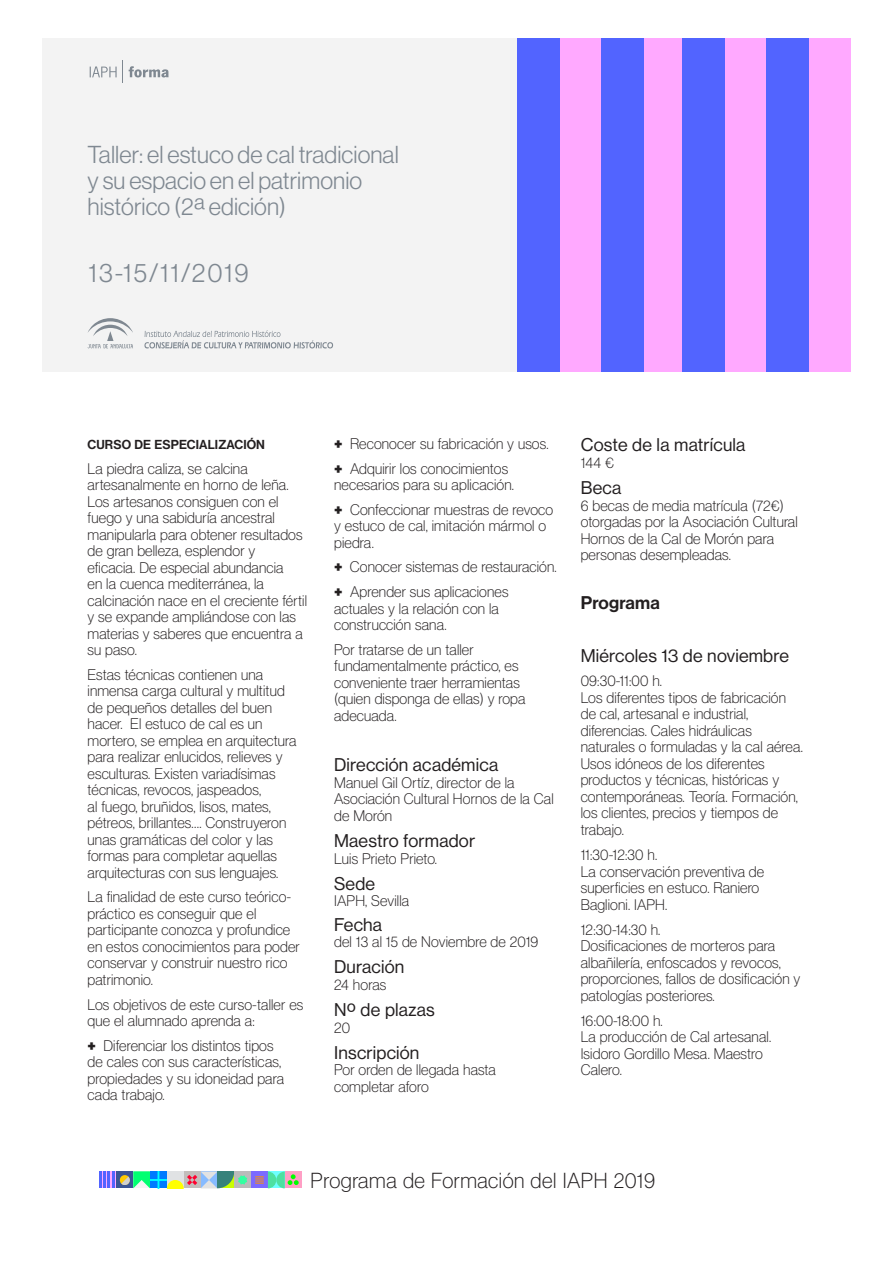
<style>
.page{position:relative;width:893px;height:1263px;background:#fff}
.page>*{position:absolute;margin:0;border:0;box-sizing:border-box;transform-origin:0 0}
.t1{font:26.1px "N Haas Grotesk DS Pro 45 Lt";letter-spacing:.075em;color:#7f8891}
.t2{font:24px/25.5px "N Haas Grotesk DS Pro 45 Lt";letter-spacing:.005em;color:#7f8891}
.t3{font:21.3px "N Haas Grotesk DS Pro 35 X Lt";letter-spacing:.025em;color:#231f20}
.t4{font:18px "N Haas Grotesk DS Pro 55 Rg";letter-spacing:.01em;color:#231f20}
.t5{font:18px "N Haas Grotesk DS Pro 65 Md";letter-spacing:.01em;color:#231f20}
.t6{font:15px/16.5px "N Haas Grotesk DS Pro 35 X Lt";letter-spacing:.01em;color:#231f20}
.t7{font:12.75px "N Haas Grotesk DS Pro 65 Md";letter-spacing:.01em;color:#231f20}
.s1{font-family:"N Haas Grotesk DS Pro 95 Blk"}
</style>
<div class="page">
<div style="left:43px;top:38px;width:805px;height:333px;background:#f3f3f3"></div>
<svg style="left:128px;top:66px;width:41px;height:12px"></svg>
<svg style="left:90px;top:66px;width:27px;height:11px"></svg>
<div style="left:285px;top:1171px;width:17px;height:17px;background:#ff9fc5"></div>
<div style="left:251px;top:1171px;width:17px;height:17px;background:#7b6aff"></div>
<div style="left:234px;top:1171px;width:17px;height:17px;background:#bbb"></div>
<svg style="left:100px;top:1171px;width:147px;height:17px;background:#7fb0b2"></svg>
<svg style="left:255px;top:1171px;width:44px;height:17px"></svg>
<svg style="left:88px;top:318px;width:45px;height:30px"></svg>
<svg style="left:144px;top:330px;width:189px;height:18px"></svg>
<div style="left:808px;top:38px;width:42px;height:333px;background:#ffa9ff"></div>
<div style="left:644px;top:38px;width:42px;height:333px;background:#ffa9ff"></div>
<div style="left:724px;top:38px;width:42px;height:333px;background:#ffa9ff"></div>
<div style="left:560px;top:38px;width:42px;height:333px;background:#ffa9ff"></div>
<div style="left:766px;top:38px;width:42px;height:333px;background:#5264ff"></div>
<div style="left:602px;top:38px;width:42px;height:333px;background:#5264ff"></div>
<div style="left:682px;top:38px;width:42px;height:333px;background:#5264ff"></div>
<div style="left:517px;top:38px;width:43px;height:333px;background:#5264ff"></div>
<p class="t2" style="left:88px;top:142px;width:313px">Taller: el estuco de cal tradicional y su espacio en el patrimonio histórico (2ª edición)</p>
<p class="t1" style="left:89px;top:258px;width:162px">13-15/11/2019</p>
<p class="t7" style="left:88px;top:437px;width:179px">CURSO DE ESPECIALIZACIÓN</p>
<p class="t6" style="left:88px;top:460px;width:221px">La piedra caliza, se calcina artesanalmente en horno de leña.<br>Los artesanos consiguen con el fuego y una sabiduría ancestral manipularla para obtener resultados de gran belleza, esplendor y eficacia. De especial abundancia<br>en la cuenca mediterránea, la calcinación nace en el creciente fértil y se expande ampliándose con las materias y saberes que encuentra a su paso.</p>
<p class="t6" style="left:88px;top:666px;width:211px">Estas técnicas contienen una inmensa carga cultural y multitud de pequeños detalles del buen hacer. El estuco de cal es un mortero, se emplea en arquitectura para realizar enlucidos, relieves y esculturas. Existen variadísimas técnicas, revocos, jaspeados,<br>al fuego, bruñidos, lisos, mates, pétreos, brillantes…. Construyeron unas gramáticas del color y las formas para completar aquellas arquitecturas con sus lenguajes.</p>
<p class="t6" style="left:88px;top:889px;width:214px">La finalidad de este curso teórico&shy;práctico es conseguir que el participante conozca y profundice en estos conocimientos para poder conservar y construir nuestro rico patrimonio.</p>
<p class="t6" style="left:88px;top:996px;width:217px">Los objetivos de este curso-taller es que el alumnado aprenda a:</p>
<p class="t6" style="left:88px;top:1037px;width:198px"><span class="s1">+</span> Diferenciar los distintos tipos de cales con sus características, propiedades y su idoneidad para cada trabajo.</p>
<p class="t6" style="left:334px;top:435px;width:216px"><span class="s1">+</span> Reconocer su fabricación y usos.</p>
<p class="t6" style="left:334px;top:460px;width:181px"><span class="s1">+</span> Adquirir los conocimientos necesarios para su aplicación.</p>
<p class="t6" style="left:334px;top:501px;width:221px"><span class="s1">+</span> Confeccionar muestras de revoco y estuco de cal, imitación mármol o piedra.</p>
<p class="t6" style="left:334px;top:559px;width:224px"><span class="s1">+</span> Conocer sistemas de restauración.</p>
<p class="t6" style="left:334px;top:583px;width:176px"><span class="s1">+</span> Aprender sus aplicaciones actuales y la relación con la construcción sana.</p>
<p class="t6" style="left:334px;top:641px;width:193px">Por tratarse de un taller fundamentalmente práctico, es conveniente traer herramientas (quien disponga de ellas) y ropa adecuada.</p>
<p class="t4" style="left:334px;top:755px;width:166px">Dirección académica</p>
<p class="t6" style="left:334px;top:774px;width:221px">Manuel Gil Ortíz, director de la<br>Asociación Cultural Hornos de la Cal de Morón</p>
<p class="t4" style="left:334px;top:830px;width:143px">Maestro formador</p>
<p class="t6" style="left:334px;top:850px;width:104px">Luis Prieto Prieto.</p>
<p class="t4" style="left:334px;top:873px;width:42px">Sede</p>
<p class="t6" style="left:334px;top:893px;width:77px">IAPH, Sevilla</p>
<p class="t4" style="left:334px;top:914px;width:49px">Fecha</p>
<p class="t6" style="left:334px;top:934px;width:206px">del 13 al 15 de Noviembre de 2019</p>
<p class="t4" style="left:334px;top:957px;width:72px">Duración</p>
<p class="t6" style="left:334px;top:976px;width:54px">24 horas</p>
<p class="t4" style="left:334px;top:999px;width:102px">Nº de plazas</p>
<p class="t6" style="left:334px;top:1019px;width:17px">20</p>
<p class="t4" style="left:334px;top:1042px;width:87px">Inscripción</p>
<p class="t6" style="left:334px;top:1061px;width:163px">Por orden de llegada hasta completar aforo</p>
<p class="t4" style="left:581px;top:435px;width:166px">Coste de la matrícula</p>
<p class="t6" style="left:581px;top:454px;width:35px">144 €</p>
<p class="t4" style="left:581px;top:478px;width:42px">Beca</p>
<p class="t6" style="left:581px;top:497px;width:219px">6 becas de media matrícula (72€) otorgadas por la Asociación Cultural<br>Hornos de la Cal de Morón para personas desempleadas.</p>
<p class="t5" style="left:581px;top:593px;width:81px">Programa</p>
<p class="t4" style="left:581px;top:645px;width:210px">Miércoles 13 de noviembre</p>
<p class="t6" style="left:581px;top:673px;width:83px">09:30-11:00 h.</p>
<p class="t6" style="left:581px;top:689px;width:224px">Los diferentes tipos de fabricación de cal, artesanal e industrial, diferencias. Cales hidráulicas naturales o formuladas y la cal aérea.<br>Usos idóneos de los diferentes productos y técnicas, históricas y contemporáneas. Teoría. Formación, los clientes, precios y tiempos de trabajo.</p>
<p class="t6" style="left:581px;top:846px;width:78px">11:30-12:30 h.</p>
<p class="t6" style="left:581px;top:863px;width:185px">La conservación preventiva de superficies en estuco. Raniero<br>Baglioni. IAPH.</p>
<p class="t6" style="left:581px;top:921px;width:81px">12:30-14:30 h.</p>
<p class="t6" style="left:581px;top:937px;width:221px">Dosificaciones de morteros para albañilería, enfoscados y revocos, proporciones, fallos de dosificación y patologías posteriores.</p>
<p class="t6" style="left:581px;top:1012px;width:83px">16:00-18:00 h.</p>
<p class="t6" style="left:581px;top:1028px;width:192px">La producción de Cal artesanal.<br>Isidoro Gordillo Mesa. Maestro<br>Calero.</p>
<p class="t3" style="left:311px;top:1169px;width:346px">Programa de Formación del IAPH 2019</p>
</div>
